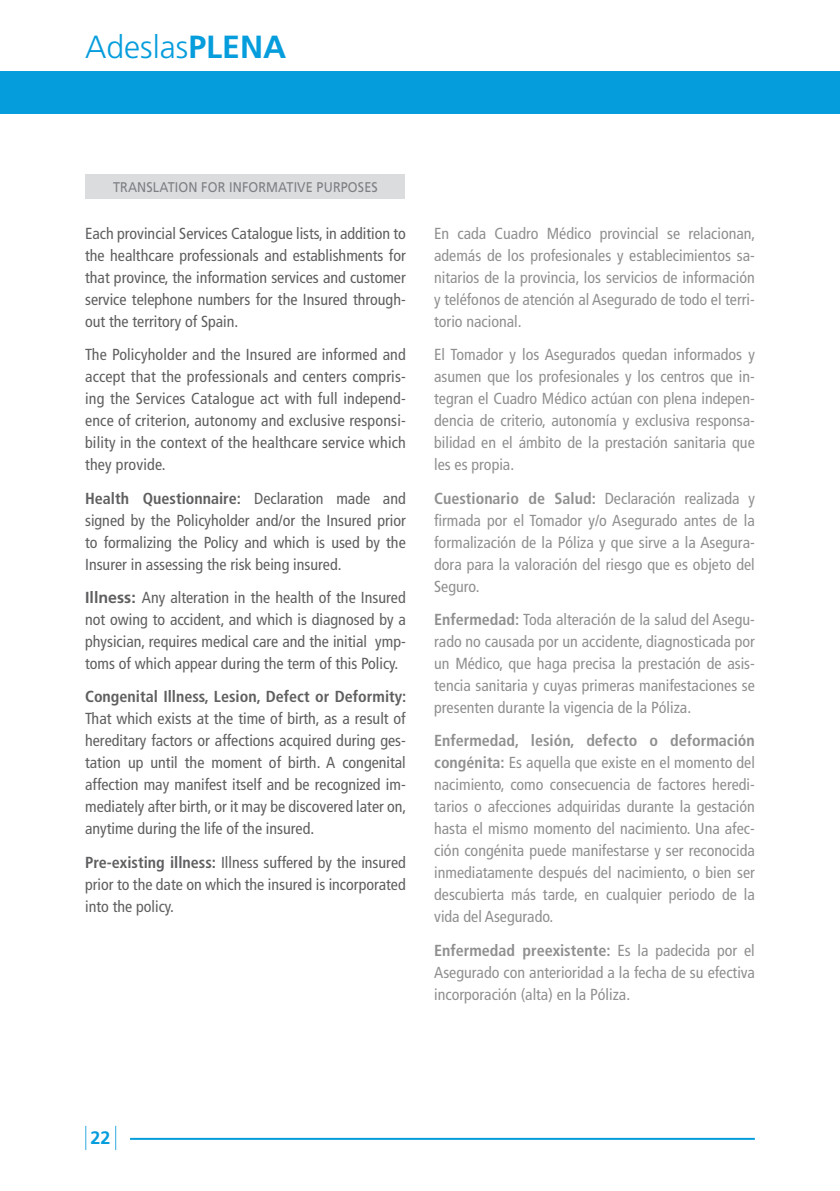
<style>
.page{position:relative;width:840px;height:1191px;background:#fff}
.page>*{position:absolute;margin:0;border:0;box-sizing:border-box;transform-origin:0 0}
.t1{font:300 32px "Frutiger";color:#069ddc}
.t2{font:700 18px "Frutiger";color:#069ddc}
.t3{font:condensed 16px/22px "Frutiger";color:#5f5f62;text-align:justify}
.t4{font:700 condensed 16px "Frutiger";color:#5f5f62}
.t5{font:14px "Frutiger";letter-spacing:.01em;color:#7d7f82;scale:.9 1}
.s1{font-weight:700}
.s2{font-weight:700;font-stretch:normal}
</style>
<div class="page">
<div style="left:0;top:71px;width:839px;height:43px;background:#069ddc"></div>
<svg style="left:115px;top:1125px;width:1px;height:25px"></svg>
<svg style="left:85px;top:1125px;width:1px;height:25px"></svg>
<hr style="left:130px;top:1137px;width:624px;height:2px;background:#069ddc">
<div style="left:85px;top:174px;width:319px;height:25px;background:#dbdcde"></div>
<h1 class="t1" style="left:85px;top:29px;width:202px">Adeslas<span class="s1">PLENA</span></h1>
<p class="t5" style="left:113px;top:179px;width:295px">TRANSLATION FOR INFORMATIVE PURPOSES</p>
<p class="t3" style="left:85px;top:222px;width:322px">Each provincial Services Catalogue lists, in addition to the healthcare professionals and establishments for that province, the information services and customer service telephone numbers for the Insured through&shy;out the territory of Spain.</p>
<p class="t3" style="left:85px;top:344px;width:322px">The Policyholder and the Insured are informed and accept that the professionals and centers compris&shy;ing the Services Catalogue act with full independ&shy;ence of criterion, autonomy and exclusive responsi&shy;bility in the context of the healthcare service which they provide.</p>
<p class="t3" style="left:85px;top:487px;width:322px"><span class="s1">Health Questionnaire:</span> Declaration made and signed by the Policyholder and/or the Insured prior to formalizing the Policy and which is used by the Insurer in assessing the risk being insured.</p>
<p class="t3" style="left:85px;top:586px;width:322px"><span class="s2">Illness:</span> Any alteration in the health of the Insured not owing to accident, and which is diagnosed by a physician, requires medical care and the initial ymp&shy;toms of which appear during the term of this Policy.</p>
<p class="t4" style="left:85px;top:687px;width:322px">Congenital Illness, Lesion, Defect or Deformity:</p>
<p class="t3" style="left:85px;top:708px;width:322px">That which exists at the time of birth, as a result of hereditary factors or affections acquired during ges&shy;tation up until the moment of birth. A congenital affection may manifest itself and be recognized im&shy;mediately after birth, or it may be discovered later on, anytime during the life of the insured.</p>
<p class="t3" style="left:85px;top:851px;width:322px"><span class="s1">Pre-existing illness:</span> Illness suffered by the insured prior to the date on which the insured is incorporated into the policy.</p>
<p class="t3" style="left:434px;top:222px;width:322px">En cada Cuadro Médico provincial se relacionan, además de los profesionales y establecimientos sa&shy;nitarios de la provincia, los servicios de información y teléfonos de atención al Asegurado de todo el terri&shy;torio nacional.</p>
<p class="t3" style="left:434px;top:344px;width:322px">El Tomador y los Asegurados quedan informados y asumen que los profesionales y los centros que in&shy;tegran el Cuadro Médico actúan con plena indepen&shy;dencia de criterio, autonomía y exclusiva responsa&shy;bilidad en el ámbito de la prestación sanitaria que les es propia.</p>
<p class="t3" style="left:434px;top:487px;width:322px"><span class="s1">Cuestionario de Salud:</span> Declaración realizada y firmada por el Tomador y/o Asegurado antes de la formalización de la Póliza y que sirve a la Asegura&shy;dora para la valoración del riesgo que es objeto del Seguro.</p>
<p class="t3" style="left:434px;top:608px;width:322px"><span class="s1">Enfermedad:</span> Toda alteración de la salud del Asegu&shy;rado no causada por un accidente, diagnosticada por un Médico, que haga precisa la prestación de asis&shy;tencia sanitaria y cuyas primeras manifestaciones se presenten durante la vigencia de la Póliza.</p>
<p class="t3" style="left:434px;top:730px;width:322px"><span class="s1">Enfermedad, lesión, defecto o deformación congénita:</span> Es aquella que existe en el momento del nacimiento, como consecuencia de factores heredi&shy;tarios o afecciones adquiridas durante la gestación hasta el mismo momento del nacimiento. Una afec&shy;ción congénita puede manifestarse y ser reconocida inmediatamente después del nacimiento, o bien ser descubierta más tarde, en cualquier periodo de la vida del Asegurado.</p>
<p class="t3" style="left:434px;top:939px;width:322px"><span class="s1">Enfermedad preexistente:</span> Es la padecida por el Asegurado con anterioridad a la fecha de su efectiva incorporación (alta) en la Póliza.</p>
<p class="t2" style="left:90px;top:1127px;width:22px">22</p>
</div>
